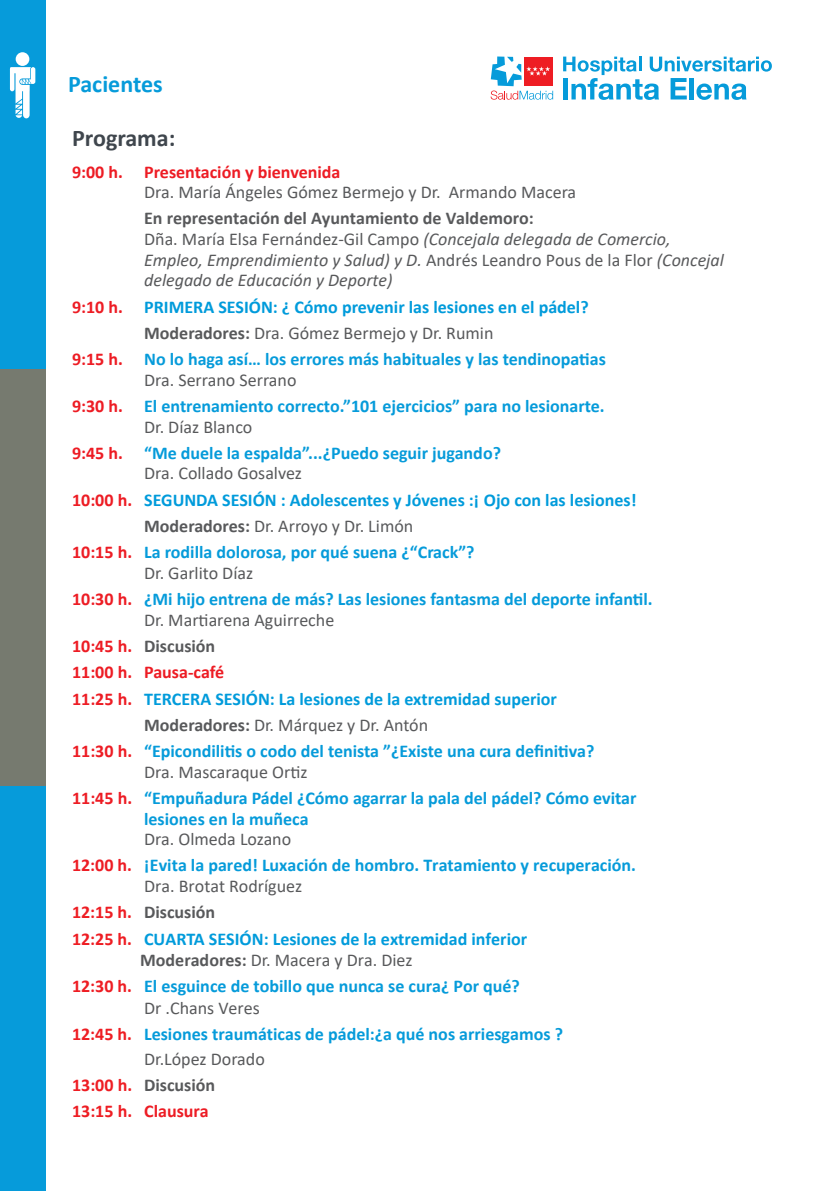
<style>
.page{position:relative;width:840px;height:1191px;background:#fff}
.page>*{position:absolute;margin:0;border:0;box-sizing:border-box;transform-origin:0 0}
.t1{font:700 24px "Calibri";color:#069bda}
.QUE_HACE{font:700 24px "Calibri";color:#3f464d}
.t2{font:700 18px/20.6px "Calibri";color:#069bda}
.t3{font:18px/26.2px "Calibri";color:#58595b}
.t4{font:700 18px/26.2px "Calibri";color:#009bdb}
.t5{font:italic 18px/20.6px "Calibri";color:#58595b}
.t6{font:700 18px "Calibri";color:#ed1c24}
.t7{font:700 18px/26.2px "Calibri";color:#ee1d23}
.t8{font:700 18px "Calibri";color:#58595b}
.s1{font-weight:700}
.s2{font-style:normal}
.s3{color:#ed1c24}
.s4{font-weight:400;color:#58595b}
.s5{color:#ee1d23}
.s6{color:#58595b}
</style>
<div class="page">
<svg style="left:490px;top:56px;width:63px;height:44px"></svg>
<svg style="left:563px;top:57px;width:208px;height:43px"></svg>
<div style="left:0;top:0;width:45px;height:1191px;background:#069bda"></div>
<div style="left:0;top:369px;width:45px;height:416px;background:#767a6f"></div>
<div style="left:16px;top:52px;width:13px;height:14px;background:#fff;border-radius:50%"></div>
<svg style="left:10px;top:67px;width:25px;height:51px"></svg>
<p class="t1" style="left:68px;top:67px;width:96px">Pacientes</p>
<p class="QUE_HACE" style="left:72px;top:121px;width:105px">Programa:</p>
<p class="t6" style="left:72px;top:159px;width:270px">9:00 h. Presentación y bienvenida</p>
<p class="t3" style="left:144px;top:179px;width:433px">Dra. María Ángeles Gómez Bermejo y Dr. Armando Macera<br><span class="s1">En representación del Ayuntamiento de Valdemoro:</span></p>
<p class="t5" style="left:144px;top:228px;width:581px"><span class="s2">Dña. María Elsa Fernández-Gil Campo</span> (Concejala delegada de Comercio,<br>Empleo, Emprendimiento y Salud) y D. <span class="s2">Andrés Leandro Pous de la Flor</span> (Concejal delegado de Educación y Deporte)</p>
<p class="t4" style="left:72px;top:293px;width:518px"><span class="s3">9:10 h.</span> PRIMERA SESIÓN: ¿ Cómo prevenir las lesiones en el pádel?</p>
<p class="t3" style="left:144px;top:319px;width:350px"><span class="s1">Moderadores:</span> Dra. Gómez Bermejo y Dr. Rumin</p>
<p class="t2" style="left:72px;top:348px;width:535px"><span class="s3">9:15 h.</span> No lo haga así… los errores más habituales y las tendinopatias</p>
<p class="t3" style="left:144px;top:366px;width:154px">Dra. Serrano Serrano</p>
<p class="t2" style="left:72px;top:395px;width:534px"><span class="s3">9:30 h.</span> El entrenamiento correcto.”101 ejercicios” para no lesionarte.</p>
<p class="t3" style="left:144px;top:413px;width:110px">Dr. Díaz Blanco</p>
<p class="t2" style="left:72px;top:442px;width:430px"><span class="s3">9:45 h.</span> “Me duele la espalda”...¿Puedo seguir jugando?</p>
<p class="t3" style="left:144px;top:460px;width:159px">Dra. Collado Gosalvez</p>
<p class="t4" style="left:72px;top:486px;width:565px"><span class="s3">10:00 h.</span> SEGUNDA SESIÓN : Adolescentes y Jóvenes :¡ Ojo con las lesiones!</p>
<p class="t3" style="left:144px;top:512px;width:270px"><span class="s1">Moderadores:</span> Dr. Arroyo y Dr. Limón</p>
<p class="t2" style="left:72px;top:542px;width:404px"><span class="s3">10:15 h.</span> La rodilla dolorosa, por qué suena ¿“Crack”?</p>
<p class="t3" style="left:144px;top:559px;width:110px">Dr. Garlito Díaz</p>
<p class="t2" style="left:72px;top:588px;width:581px"><span class="s3">10:30 h.</span> ¿Mi hijo entrena de más? Las lesiones fantasma del deporte infantil.</p>
<p class="t3" style="left:144px;top:606px;width:192px">Dr. Martiarena Aguirreche</p>
<p class="t8" style="left:72px;top:633px;width:145px"><span class="s3">10:45 h.</span> Discusión</p>
<p class="t6" style="left:72px;top:659px;width:153px">11:00 h. Pausa-café</p>
<p class="t4" style="left:72px;top:685px;width:486px"><span class="s3">11:25 h.</span> TERCERA SESIÓN: La lesiones de la extremidad superior</p>
<p class="t3" style="left:144px;top:711px;width:285px"><span class="s1">Moderadores:</span> Dr. Márquez y Dr. Antón</p>
<p class="t2" style="left:72px;top:740px;width:523px"><span class="s3">11:30 h.</span> “Epicondilitis o codo del tenista ”¿Existe una cura definitiva?</p>
<p class="t3" style="left:144px;top:758px;width:165px">Dra. Mascaraque Ortiz</p>
<p class="t2" style="left:144px;top:787px;width:493px;text-indent:-72px"><span class="s3">11:45 h.</span> “Empuñadura Pádel ¿Cómo agarrar la pala del pádel? Cómo evitar lesiones en la muñeca</p>
<p class="t3" style="left:144px;top:825px;width:148px">Dra. Olmeda Lozano</p>
<p class="t2" style="left:144px;top:855px;width:493px;text-indent:-72px"><span class="s3">12:00 h.</span> ¡Evita la pared! Luxación de hombro. Tratamiento y recuperación.<br><span class="s4">Dra. Brotat Rodríguez</span></p>
<p class="t4" style="left:72px;top:899px;width:456px"><span class="s5">12:15 h.</span> <span class="s6">Discusión<br></span><span class="s5">12:25 h.</span> CUARTA SESIÓN: Lesiones de la extremidad inferior</p>
<p class="t2" style="left:72px;top:947px;width:449px;line-height:26.2px;text-indent:68px"><span class="s6">Moderadores:</span> <span class="s4">Dr. Macera y Dra. Diez<br></span><span class="s5">12:30 h.</span> El esguince de tobillo que nunca se cura¿ Por qué?</p>
<p class="t2" style="left:72px;top:994px;width:492px;line-height:26.2px;text-indent:72px"><span class="s4">Dr .Chans Veres<br></span><span class="s5">12:45 h.</span> Lesiones traumáticas de pádel:¿a qué nos arriesgamos ?</p>
<p class="t3" style="left:144px;top:1045px;width:122px">Dr.López Dorado</p>
<p class="t7" style="left:72px;top:1071px;width:145px">13:00 h. <span class="s6">Discusión<br></span>13:15 h. <span class="s3">Clausura</span></p>
</div>
